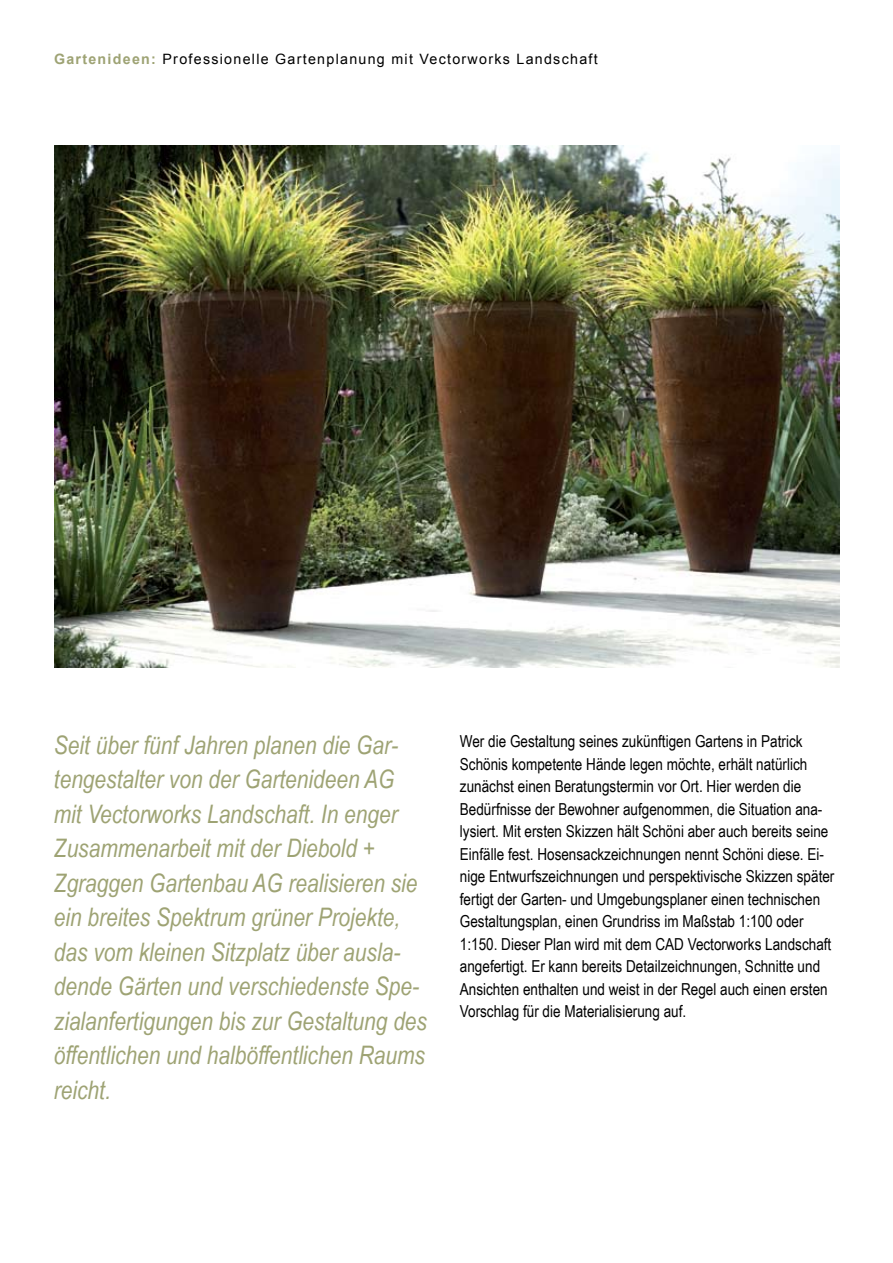
<style>
.page{position:relative;width:893px;height:1263px;background:#fff}
.page>*{position:absolute;margin:0;border:0;box-sizing:border-box;transform-origin:0 0}
.t1{font:italic 25.5px/34.5px "Arial Narrow";color:#9ea374}
.t2{font:16.5px/22.5px "Arial Narrow";color:#000}
.t3{font:14.25px "Arial";letter-spacing:.09em;color:#000}
.s1{font-weight:700;color:#9ea374}
</style>
<div class="page">
<img style="left:54px;top:145px;width:785px;height:523px">
<p class="t3" style="left:54px;top:50px;width:545px"><span class="s1">Gartenideen:</span> Professionelle Gartenplanung mit Vectorworks Landschaft</p>
<p class="t1" style="left:54px;top:727px;width:375px">Seit über fünf Jahren planen die Gar&shy;tengestalter von der Gartenideen AG mit Vectorworks Landschaft. In enger Zusammenarbeit mit der Diebold + Zgraggen Gartenbau AG realisieren sie ein breites Spektrum grüner Projekte, das vom kleinen Sitzplatz über ausla&shy;dende Gärten und verschiedenste Spe&shy;zialanfertigungen bis zur Gestaltung des öffentlichen und halböffentlichen Raums reicht.</p>
<p class="t2" style="left:460px;top:729px;width:376px">Wer die Gestaltung seines zukünftigen Gartens in Patrick Schönis kompetente Hände legen möchte, erhält natürlich zunächst einen Beratungstermin vor Ort. Hier werden die Bedürfnisse der Bewohner aufgenommen, die Situation ana&shy;lysiert. Mit ersten Skizzen hält Schöni aber auch bereits seine Einfälle fest. Hosensackzeichnungen nennt Schöni diese. Ei&shy;nige Entwurfszeichnungen und perspektivische Skizzen später fertigt der Garten- und Umgebungsplaner einen technischen Gestaltungsplan, einen Grundriss im Maßstab 1:100 oder 1:150. Dieser Plan wird mit dem CAD Vectorworks Landschaft angefertigt. Er kann bereits Detailzeichnungen, Schnitte und Ansichten enthalten und weist in der Regel auch einen ersten Vorschlag für die Materialisierung auf.</p>
</div>
